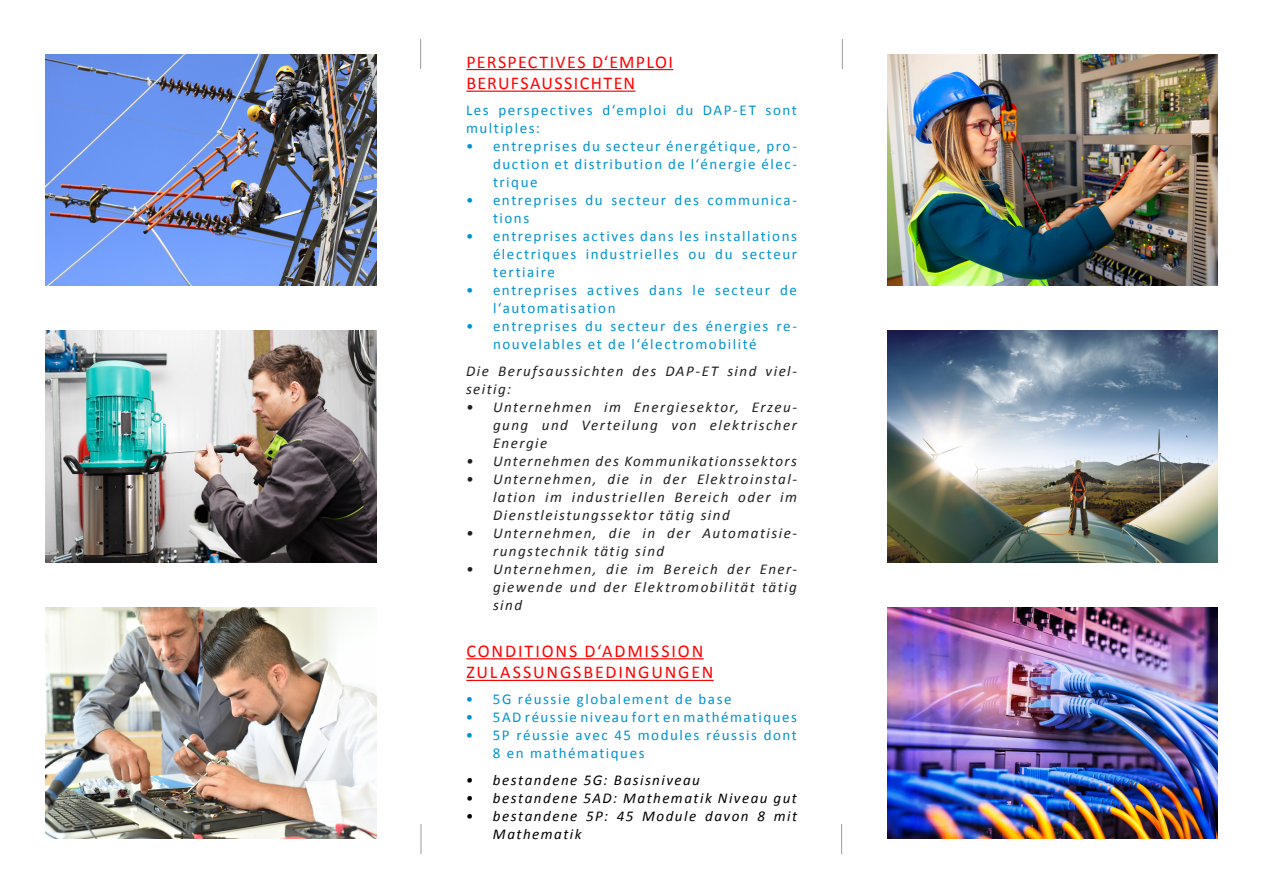
<style>
.page{position:relative;width:1263px;height:893px;background:#fff}
.page>*{position:absolute;margin:0;border:0;box-sizing:border-box;transform-origin:0 0}
.t1{font:18px/21.6px "Calibri";letter-spacing:.1em;color:#f00}
.t2{font:18px/21.6px "Calibri";letter-spacing:.075em;color:#f00}
.t3{font:15px/18px "Calibri";letter-spacing:.1em;color:#0093d0}
.t4{font:italic 15px/18px "Calibri";letter-spacing:.1em;color:#231f20;text-align:justify}
.t5{font:italic 15px/18px "Calibri";letter-spacing:.1em;color:#000}
</style>
<div class="page">
<hr style="left:466px;top:69px;width:207px;height:1px;background:#f00">
<hr style="left:466px;top:91px;width:170px;height:1px;background:#f00">
<hr style="left:466px;top:658px;width:238px;height:1px;background:#f00">
<hr style="left:466px;top:679px;width:248px;height:2px;background:#f00">
<img style="left:45px;top:54px;width:331px;height:231px">
<img style="left:45px;top:331px;width:331px;height:231px">
<img style="left:45px;top:607px;width:331px;height:231px">
<img style="left:887px;top:54px;width:331px;height:231px">
<img style="left:887px;top:330px;width:331px;height:232px">
<img style="left:887px;top:607px;width:331px;height:231px">
<hr style="left:420px;top:39px;width:1px;height:30px;background:#999b9e">
<hr style="left:842px;top:39px;width:1px;height:30px;background:#999b9e">
<hr style="left:421px;top:824px;width:1px;height:30px;background:#999b9e">
<hr style="left:841px;top:824px;width:1px;height:30px;background:#999b9e">
<p class="t2" style="left:466px;top:51px;width:208px">PERSPECTIVES D‘EMPLOI<br>BERUFSAUSSICHTEN</p>
<p class="t3" style="left:466px;top:101px;width:332px">Les perspectives d‘emploi du DAP-ET sont multiples:</p>
<p class="t3" style="left:493px;top:137px;width:306px;text-align:justify;text-indent:-27px">• entreprises du secteur énergétique, pro&shy;duction et distribution de l‘énergie élec&shy;trique</p>
<p class="t3" style="left:493px;top:191px;width:306px;text-indent:-27px">• entreprises du secteur des communica&shy;tions</p>
<p class="t3" style="left:493px;top:227px;width:305px;text-align:justify;text-indent:-27px">• entreprises actives dans les installations électriques industrielles ou du secteur tertiaire</p>
<p class="t3" style="left:493px;top:281px;width:305px;text-indent:-27px">• entreprises actives dans le secteur de l‘automatisation</p>
<p class="t3" style="left:493px;top:317px;width:306px;text-indent:-27px">• entreprises du secteur des énergies re&shy;nouvelables et de l‘électromobilité</p>
<p class="t4" style="left:466px;top:361px;width:333px">Die Berufsaussichten des DAP-ET sind viel&shy;seitig:</p>
<p class="t4" style="left:493px;top:397px;width:306px;text-indent:-27px">• Unternehmen im Energiesektor, Erzeu&shy;gung und Verteilung von elektrischer Energie</p>
<p class="t4" style="left:466px;top:451px;width:332px">• Unternehmen des Kommunikationssektors</p>
<p class="t4" style="left:493px;top:469px;width:306px;text-indent:-27px">• Unternehmen, die in der Elektroinstal&shy;lation im industriellen Bereich oder im Dienstleistungssektor tätig sind</p>
<p class="t4" style="left:493px;top:523px;width:306px;text-indent:-27px">• Unternehmen, die in der Automatisie&shy;rungstechnik tätig sind</p>
<p class="t4" style="left:493px;top:559px;width:306px;text-indent:-27px">• Unternehmen, die im Bereich der Ener&shy;giewende und der Elektromobilität tätig sind</p>
<p class="t1" style="left:466px;top:640px;width:249px">CONDITIONS D‘ADMISSION<br>ZULASSUNGSBEDINGUNGEN</p>
<p class="t3" style="left:466px;top:690px;width:267px">• 5G réussie globalement de base</p>
<p class="t3" style="left:466px;top:708px;width:333px">• 5AD réussie niveau fort en mathématiques</p>
<p class="t3" style="left:493px;top:726px;width:305px;text-indent:-27px">• 5P réussie avec 45 modules réussis dont<br>8 en mathématiques</p>
<p class="t5" style="left:466px;top:770px;width:236px">• bestandene 5G: Basisniveau</p>
<p class="t5" style="left:466px;top:788px;width:332px">• bestandene 5AD: Mathematik Niveau gut</p>
<p class="t5" style="left:493px;top:806px;width:306px;text-indent:-27px">• bestandene 5P: 45 Module davon 8 mit<br>Mathematik</p>
</div>
